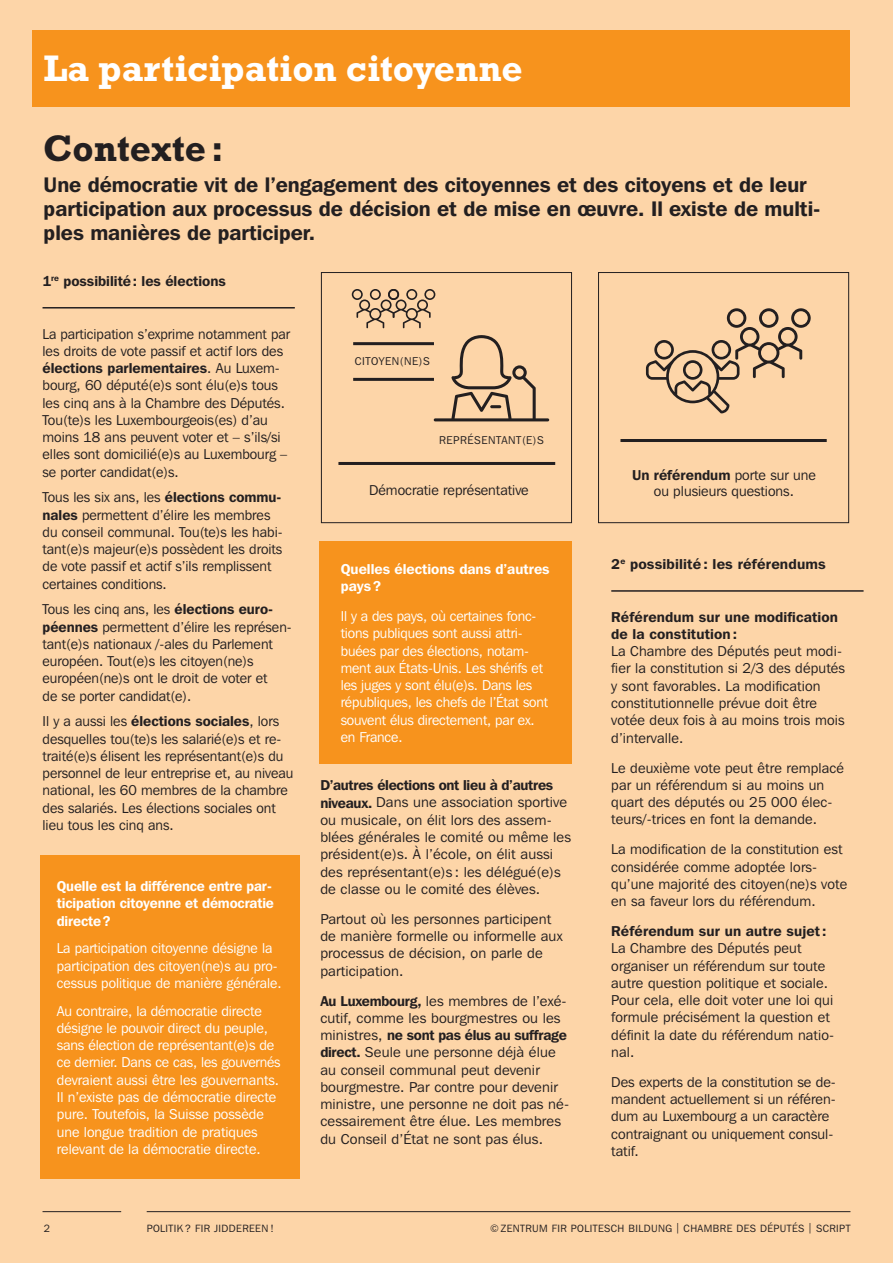
<style>
.page{position:relative;width:893px;height:1263px;background:#fdd5a8}
.page>*{position:absolute;margin:0;border:0;box-sizing:border-box;transform-origin:0 0}
.t1{font:700 37.5px "Rockwell";color:#fff}
.t2{font:700 37.5px "Rockwell";color:#231f20}
.t3{font:600 21px/24px "Franklin Gothic IT Cby BT";color:#231f20}
.t4{font:14.25px/17.2px "Franklin Gothic IT Cby BT";letter-spacing:.01em;color:#231f20}
.t5{font:14.25px/17.2px "Franklin Gothic IT Cby BT";letter-spacing:-.01em;color:#fff}
.t6{font:600 14.25px/17.2px "Franklin Gothic IT Cby BT";letter-spacing:.01em;color:#231f20}
.t7{font:600 14.25px/17.2px "Franklin Gothic IT Cby BT";letter-spacing:-.01em;color:#fff}
.t8{font:11.25px "Franklin Gothic IT Cby BT";letter-spacing:.05em;color:#231f20}
.t9{font:10.5px "Franklin Gothic IT Cby BT";letter-spacing:.04em;color:#231f20}
.s1{font-weight:600}
.s2{font-weight:400}
</style>
<div class="page">
<div style="left:32px;top:30px;width:817px;height:76px;background:#f7931d"></div>
<hr style="left:43px;top:307px;width:252px;height:1px;background:#231f20">
<hr style="left:611px;top:590px;width:253px;height:2px;background:#231f20">
<div style="left:320px;top:541px;width:252px;height:222px;background:#f7931d"></div>
<div style="left:40px;top:855px;width:259px;height:323px;background:#f7931d"></div>
<hr style="left:620px;top:439px;width:207px;height:3px;background:#231f20">
<div style="left:598px;top:272px;width:251px;height:251px;border:1px solid #231f20"></div>
<div style="left:321px;top:272px;width:251px;height:251px;border:1px solid #231f20"></div>
<hr style="left:338px;top:462px;width:217px;height:3px;background:#231f20">
<svg style="left:352px;top:289px;width:83px;height:39px"></svg>
<hr style="left:353px;top:342px;width:81px;height:3px;background:#231f20">
<hr style="left:353px;top:378px;width:81px;height:3px;background:#231f20">
<svg style="left:434px;top:335px;width:115px;height:86px"></svg>
<svg style="left:646px;top:308px;width:165px;height:105px"></svg>
<hr style="left:43px;top:1211px;width:78px;height:1px;background:#231f20">
<hr style="left:147px;top:1211px;width:703px;height:1px;background:#231f20">
<h1 class="t1" style="left:44px;top:46px;width:481px">La participation citoyenne</h1>
<h1 class="t2" style="left:44px;top:126px;width:182px">Contexte:</h1>
<h2 class="t3" style="left:44px;top:172px;width:778px">Une démocratie vit de l’engagement des citoyennes et des citoyens et de leur participation aux processus de décision et de mise en œuvre. Il existe de multi&shy;ples manières de participer.</h2>
<p class="t6" style="left:43px;top:272px;width:185px">1<sup>re</sup> possibilité: les élections</p>
<p class="t4" style="left:43px;top:325px;width:249px">La participation s’exprime notamment par les droits de vote passif et actif lors des <span class="s1">élections parlementaires</span>. Au Luxem&shy;bourg, 60 député(e)s sont élu(e)s tous les cinq ans à la Chambre des Députés.<br>Tou(te)s les Luxembourgeois(es) d’au moins 18 ans peuvent voter et – s’ils/si elles sont domicilié(e)s au Luxembourg – se porter candidat(e)s.</p>
<p class="t4" style="left:43px;top:488px;width:242px">Tous les six ans, les <span class="s1">élections commu&shy;nales</span> permettent d’élire les membres du conseil communal. Tou(te)s les habi&shy;tant(e)s majeur(e)s possèdent les droits de vote passif et actif s’ils remplissent certaines conditions.</p>
<p class="t4" style="left:43px;top:600px;width:251px">Tous les cinq ans, les <span class="s1">élections euro&shy;péennes</span> permettent d’élire les représen&shy;tant(e)s nationaux /-ales du Parlement européen. Tout(e)s les citoyen(ne)s européen(ne)s ont le droit de voter et<br>de se porter candidat(e).</p>
<p class="t4" style="left:43px;top:712px;width:252px">Il y a aussi les <span class="s1">élections sociales</span>, lors desquelles tou(te)s les salarié(e)s et re&shy;traité(e)s élisent les représentant(e)s du personnel de leur entreprise et, au niveau national, les 60 membres de la chambre des salariés. Les élections sociales ont lieu tous les cinq ans.</p>
<p class="t7" style="left:57px;top:877px;width:219px">Quelle est la différence entre par&shy;ticipation citoyenne et démocratie directe?</p>
<p class="t5" style="left:57px;top:940px;width:226px">La participation citoyenne désigne la participation des citoyen(ne)s au pro&shy;cessus politique de manière générale.</p>
<p class="t5" style="left:57px;top:1002px;width:225px">Au contraire, la démocratie directe désigne le pouvoir direct du peuple, sans élection de représentant(e)s de ce dernier. Dans ce cas, les gouvernés devraient aussi être les gouvernants.<br>Il n’existe pas de démocratie directe pure. Toutefois, la Suisse possède une longue tradition de pratiques relevant de la démocratie directe.</p>
<p class="t8" style="left:355px;top:354px;width:76px">CITOYEN(NE)S</p>
<p class="t8" style="left:439px;top:433px;width:106px">REPRÉSENTANT(E)S</p>
<p class="t6" style="left:632px;top:466px;width:185px">Un référendum <span class="s2">porte sur une</span></p>
<p class="t4" style="left:369px;top:482px;width:161px">Démocratie représentative</p>
<p class="t4" style="left:654px;top:482px;width:142px">ou plusieurs questions.</p>
<p class="t7" style="left:341px;top:560px;width:210px">Quelles élections dans d’autres pays?</p>
<p class="t5" style="left:341px;top:607px;width:209px">Il y a des pays, où certaines fonc&shy;tions publiques sont aussi attri&shy;buées par des élections, notam&shy;ment aux États-Unis. Les shérifs et les juges y sont élu(e)s. Dans les républiques, les chefs de l’État sont souvent élus directement, par ex. en France.</p>
<p class="t4" style="left:320px;top:776px;width:252px"><span class="s1">D’autres élections ont lieu à d’autres niveaux.</span> Dans une association sportive ou musicale, on élit lors des assem&shy;blées générales le comité ou même les président(e)s. À l’école, on élit aussi des représentant(e)s : les délégué(e)s de classe ou le comité des élèves.</p>
<p class="t4" style="left:320px;top:910px;width:244px">Partout où les personnes participent de manière formelle ou informelle aux processus de décision, on parle de participation.</p>
<p class="t4" style="left:320px;top:992px;width:250px"><span class="s1">Au Luxembourg,</span> les membres de l’exé&shy;cutif, comme les bourgmestres ou les ministres, <span class="s1">ne sont pas élus au suffrage direct.</span> Seule une personne déjà élue au conseil communal peut devenir bourgmestre. Par contre pour devenir ministre, une personne ne doit pas né&shy;cessairement être élue. Les membres du Conseil d’État ne sont pas élus.</p>
<p class="t6" style="left:611px;top:555px;width:216px">2<sup>e</sup> possibilité : les référendums</p>
<p class="t6" style="left:611px;top:608px;width:228px">Référendum sur une modification de la constitution :</p>
<p class="t4" style="left:611px;top:642px;width:235px">La Chambre des Députés peut modi&shy;fier la constitution si 2/3 des députés y sont favorables. La modification constitutionnelle prévue doit être votée deux fois à au moins trois mois d’intervalle.</p>
<p class="t4" style="left:611px;top:759px;width:234px">Le deuxième vote peut être remplacé par un référendum si au moins un quart des députés ou 25 000 élec&shy;teurs/-trices en font la demande.</p>
<p class="t4" style="left:611px;top:840px;width:237px">La modification de la constitution est considérée comme adoptée lors&shy;qu’une majorité des citoyen(ne)s vote en sa faveur lors du référendum.</p>
<p class="t6" style="left:611px;top:922px;width:217px">Référendum sur un autre sujet:</p>
<p class="t4" style="left:611px;top:939px;width:224px">La Chambre des Députés peut organiser un référendum sur toute autre question politique et sociale.<br>Pour cela, elle doit voter une loi qui formule précisément la question et définit la date du référendum natio&shy;nal.</p>
<p class="t4" style="left:611px;top:1073px;width:226px">Des experts de la constitution se de&shy;mandent actuellement si un référen&shy;dum au Luxembourg a un caractère contraignant ou uniquement consul&shy;tatif.</p>
<p class="t9" style="left:44px;top:1221px;width:8px">2</p>
<p class="t9" style="left:147px;top:1222px;width:129px">POLITIK ? FIR JIDDEREEN !</p>
<p class="t9" style="left:490px;top:1221px;width:362px">© ZENTRUM FIR POLITESCH BILDUNG | CHAMBRE DES DÉPUTÉS | SCRIPT</p>
</div>
